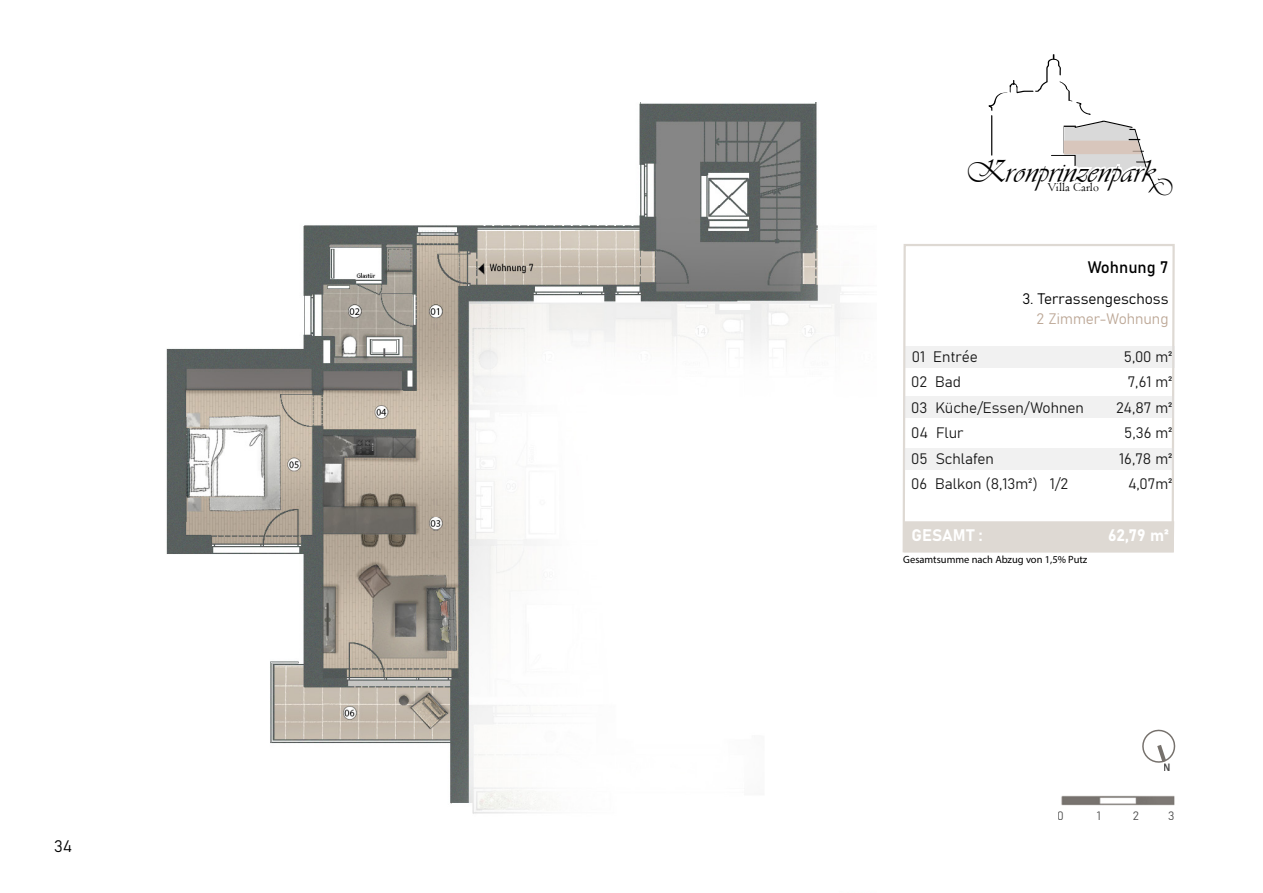
<style>
.page{position:relative;width:1263px;height:893px;background:#fff}
.page>*{position:absolute;margin:0;border:0;box-sizing:border-box;transform-origin:0 0}
.t1{font:32.85px "Vivaldii";letter-spacing:.005em;color:#000}
.t2{font:16.5px "Bahnschrift";color:#fff}
.t3{font:16.5px "Bahnschrift";color:#000}
.t4{font:15px "Bahnschrift";color:#000}
.t5{font:15px "Bahnschrift";color:#bda897}
.t6{font:12.6px "Centaur";letter-spacing:.005em;color:#000}
.t7{font:12px "Bahnschrift";color:#000}
.t8{font:10.5px "Myriad Pro";color:#000}
.t9{font:10.5px "Bahnschrift";color:#000}
</style>
<div class="page">
<svg style="left:1142px;top:729px;width:34px;height:34px"></svg>
<img style="left:1061px;top:795px;width:114px;height:11px">
<img style="left:166px;top:102px;width:688px;height:712px">
<div style="left:189px;top:778px;width:182px;height:52px;background:#fff"></div>
<svg style="left:902px;top:244px;width:273px;height:309px"></svg>
<div style="left:904px;top:448px;width:270px;height:21px;background:#f1f1f1"></div>
<div style="left:904px;top:397px;width:270px;height:21px;background:#f1f1f1"></div>
<div style="left:905px;top:347px;width:270px;height:21px;background:#f1f1f1"></div>
<div style="left:904px;top:521px;width:270px;height:31px;background:#ded9d3"></div>
<svg style="left:988px;top:54px;width:172px;height:127px"></svg>
<p class="t3" style="left:54px;top:834px;width:20px">34</p>
<h1 class="t1" style="left:964px;top:152px;width:192px">Kronprinzenpark</h1>
<p class="t6" style="left:1047px;top:179px;width:53px">Villa Carlo</p>
<p class="t3" style="left:1088px;top:254px;width:82px">Wohnung 7</p>
<p class="t4" style="left:1022px;top:288px;width:148px">3. Terrassengeschoss</p>
<p class="t5" style="left:1036px;top:307px;width:133px">2 Zimmer-Wohnung</p>
<p class="t4" style="left:912px;top:345px;width:67px">01 Entrée</p>
<p class="t4" style="left:1124px;top:345px;width:50px">5,00 m²</p>
<p class="t4" style="left:911px;top:371px;width:51px">02 Bad</p>
<p class="t4" style="left:1128px;top:371px;width:46px">7,61 m²</p>
<p class="t4" style="left:911px;top:396px;width:174px">03 Küche/Essen/Wohnen</p>
<p class="t4" style="left:1116px;top:396px;width:58px">24,87 m²</p>
<p class="t4" style="left:911px;top:422px;width:54px">04 Flur</p>
<p class="t4" style="left:1124px;top:422px;width:50px">5,36 m²</p>
<p class="t4" style="left:911px;top:447px;width:84px">05 Schlafen</p>
<p class="t4" style="left:1119px;top:447px;width:55px">16,78 m²</p>
<p class="t4" style="left:911px;top:473px;width:159px">06 Balkon (8,13m²) 1/2</p>
<p class="t4" style="left:1128px;top:473px;width:46px">4,07m²</p>
<p class="t2" style="left:912px;top:523px;width:72px">GESAMT :</p>
<p class="t2" style="left:1108px;top:523px;width:62px">62,79 m²</p>
<p class="t8" style="left:903px;top:553px;width:186px">Gesamtsumme nach Abzug von 1,5% Putz</p>
<p class="t9" style="left:1164px;top:759px;width:9px">N</p>
<p class="t7" style="left:1058px;top:806px;width:8px">0</p>
<p class="t7" style="left:1097px;top:806px;width:5px">1</p>
<p class="t7" style="left:1133px;top:806px;width:8px">2</p>
<p class="t7" style="left:1168px;top:806px;width:8px">3</p>
</div>
